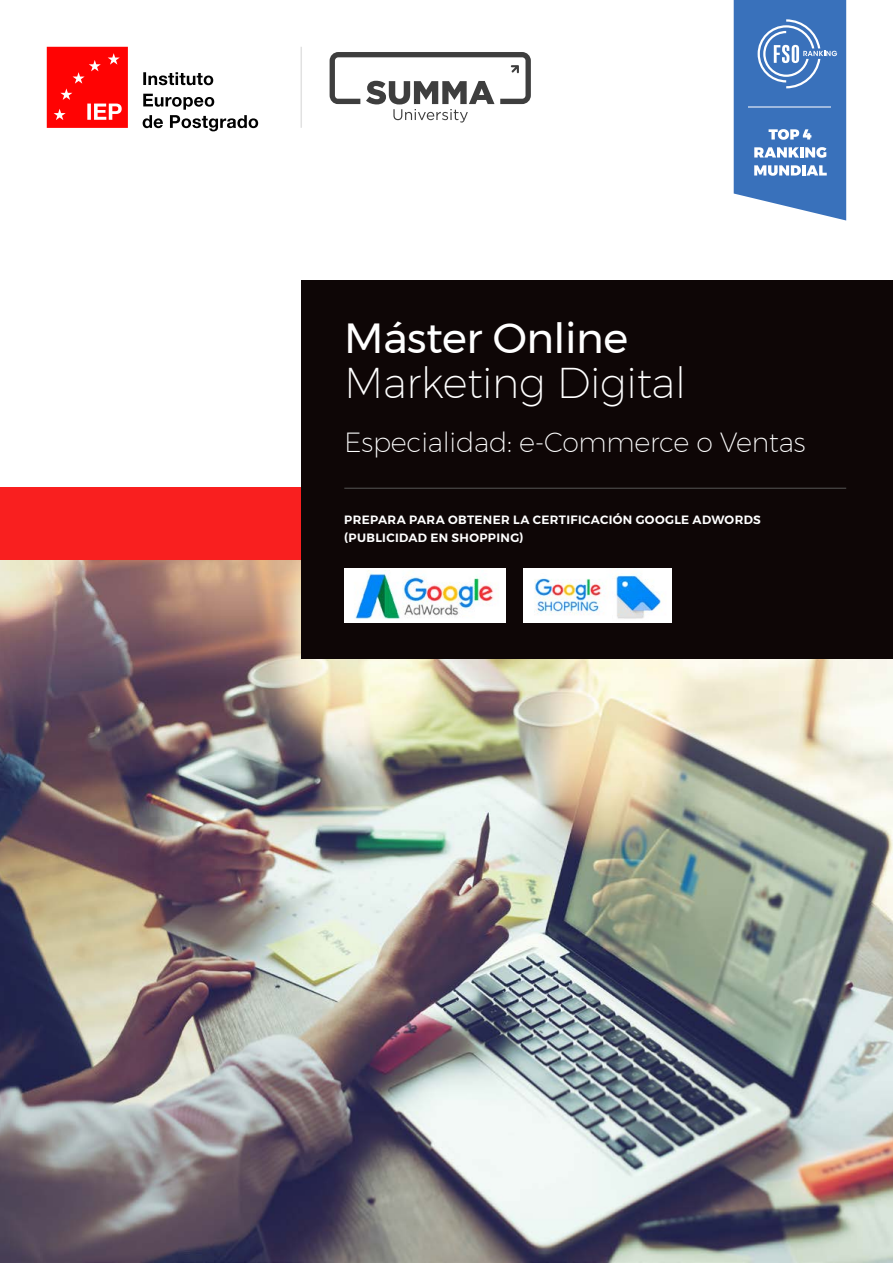
<style>
.page{position:relative;width:893px;height:1263px;background:#fff}
.page>*{position:absolute;margin:0;border:0;box-sizing:border-box;transform-origin:0 0}
.t1{font:200 42px "Montserrat";letter-spacing:-.01em;color:#fff}
.t2{font:42px "Montserrat";letter-spacing:-.01em;color:#fff}
.t3{font:200 27px "Montserrat";letter-spacing:-.01em;color:#fff}
.t4{font:600 12px/18px "Montserrat";letter-spacing:.03em;color:#fff}
</style>
<div class="page">
<img style="left:0;top:560px;width:893px;height:703px">
<div style="left:0;top:488px;width:893px;height:72px;background:#f91f1f"></div>
<svg style="left:47px;top:47px;width:81px;height:81px;background:#ff1818"></svg>
<svg style="left:143px;top:94px;width:115px;height:37px"></svg>
<svg style="left:143px;top:72px;width:70px;height:13px"></svg>
<div style="left:301px;top:281px;width:592px;height:378px;background:#0e0606"></div>
<hr style="left:344px;top:488px;width:502px;height:1px;background:#575756">
<svg style="left:734px;top:0;width:112px;height:221px;background:#5887c5"></svg>
<div style="left:344px;top:569px;width:162px;height:54px;background:#fff"></div>
<img style="left:355px;top:570px;width:143px;height:49px">
<img style="left:524px;top:569px;width:147px;height:54px">
<hr style="left:300px;top:47px;width:2px;height:81px;background:#e1e1e1">
<svg style="left:330px;top:52px;width:201px;height:71px"></svg>
<h1 class="t2" style="left:344px;top:306px;width:285px">Máster Online</h1>
<h1 class="t1" style="left:344px;top:352px;width:343px">Marketing Digital</h1>
<h2 class="t3" style="left:344px;top:422px;width:463px">Especialidad: e-Commerce o Ventas</h2>
<p class="t4" style="left:344px;top:511px;width:418px">PREPARA PARA OBTENER LA CERTIFICACIÓN GOOGLE ADWORDS (PUBLICIDAD EN SHOPPING)</p>
</div>
